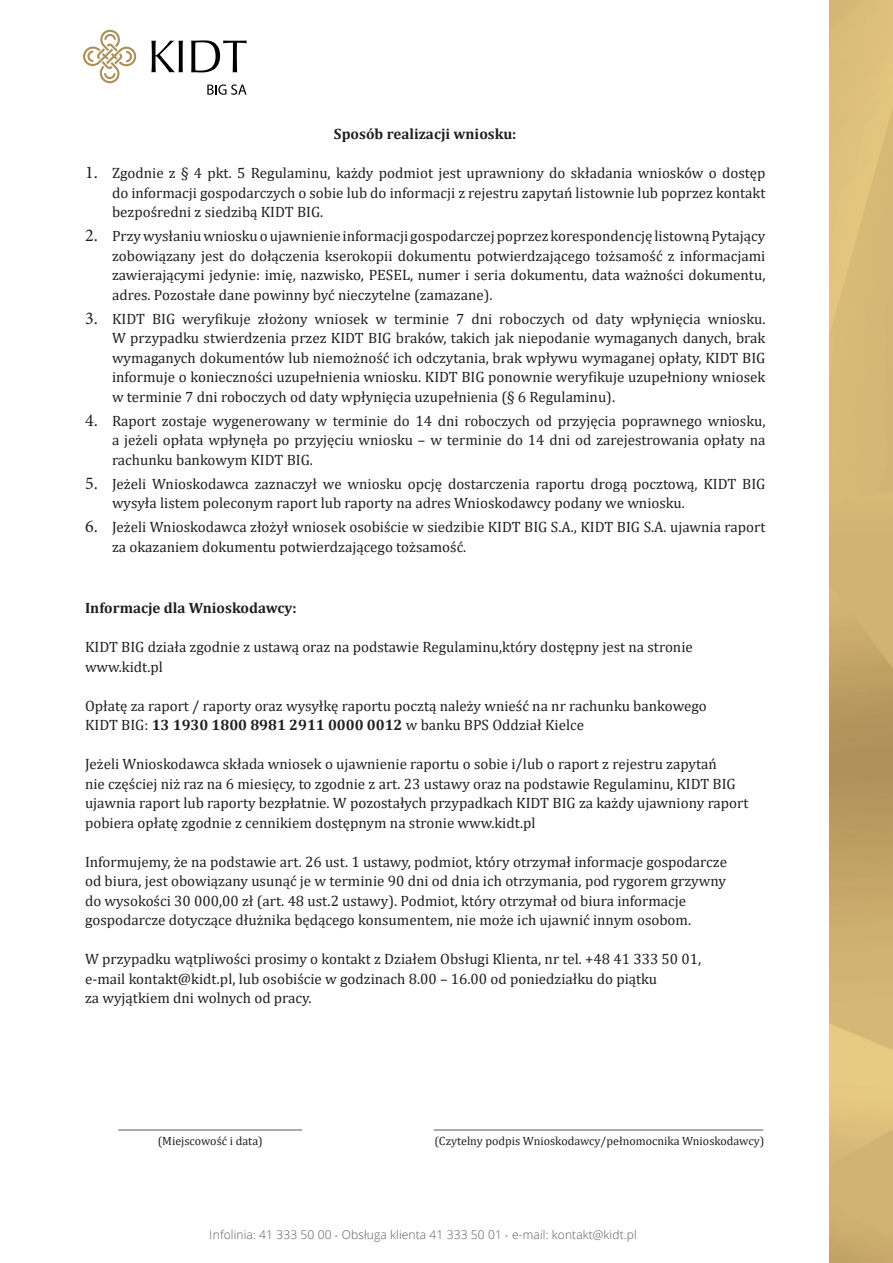
<style>
.page{position:relative;width:893px;height:1263px;background:#fff}
.page>*{position:absolute;margin:0;border:0;box-sizing:border-box;transform-origin:0 0}
.t1{font:15px/19.5px "Cambria";color:#231f20}
.t2{font:700 15px "Cambria";color:#231f20}
.t3{font:12px "Cambria";color:#231f20}
.t4{font:300 12px "Open Sans";letter-spacing:.01em;color:#231f20}
.s1{font-family:"Minion Pro";font-size:18px}
.s2{font-weight:700}
.s3{font-family:"Swiss 721 BT";font-stretch:expanded;font-size:7.5px;color:#ac9059}
</style>
<div class="page">
<img style="left:829px;top:0;width:64px;height:1263px">
<svg style="left:151px;top:41px;width:32px;height:31px"></svg>
<svg style="left:191px;top:40px;width:56px;height:32px"></svg>
<svg style="left:207px;top:84px;width:40px;height:11px"></svg>
<svg style="left:83px;top:30px;width:53px;height:53px"></svg>
<hr style="left:118px;top:1130px;width:184px;height:1px;background:#57585a">
<hr style="left:434px;top:1130px;width:329px;height:1px;background:#57585a">
<p class="t2" style="left:334px;top:124px;width:184px">Sposób realizacji wniosku:</p>
<p class="t1" style="left:112px;top:163px;width:655px;text-align:justify;text-indent:-27px"><span class="s1">1.</span> Zgodnie z § 4 pkt. 5 Regulaminu, każdy podmiot jest uprawniony do składania wniosków o dostęp do informacji gospodarczych o sobie lub do informacji z rejestru zapytań listownie lub poprzez kontakt bezpośredni z siedzibą KIDT BIG.</p>
<p class="t1" style="left:112px;top:226px;width:655px;text-align:justify;text-indent:-27px"><span class="s1">2.</span> Przy wysłaniu wniosku o ujawnienie informacji gospodarczej poprzez korespondencję listowną Pytający zobowiązany jest do dołączenia kserokopii dokumentu potwierdzającego tożsamość z informacjami zawierającymi jedynie: imię, nazwisko, PESEL, numer i seria dokumentu, data ważności dokumentu, adres. Pozostałe dane powinny być nieczytelne (zamazane).</p>
<p class="t1" style="left:112px;top:309px;width:655px;text-align:justify;text-indent:-27px"><span class="s1">3.</span> KIDT BIG weryfikuje złożony wniosek w terminie 7 dni roboczych od daty wpłynięcia wniosku.<br>W przypadku stwierdzenia przez KIDT BIG braków, takich jak niepodanie wymaganych danych, brak wymaganych dokumentów lub niemożność ich odczytania, brak wpływu wymaganej opłaty, KIDT BIG informuje o konieczności uzupełnienia wniosku. KIDT BIG ponownie weryfikuje uzupełniony wniosek w terminie 7 dni roboczych od daty wpłynięcia uzupełnienia (§ 6 Regulaminu).</p>
<p class="t1" style="left:112px;top:411px;width:655px;text-align:justify;text-indent:-27px"><span class="s1">4.</span> Raport zostaje wygenerowany w terminie do 14 dni roboczych od przyjęcia poprawnego wniosku, a jeżeli opłata wpłynęła po przyjęciu wniosku – w terminie do 14 dni od zarejestrowania opłaty na rachunku bankowym KIDT BIG.</p>
<p class="t1" style="left:112px;top:474px;width:655px;text-indent:-27px"><span class="s1">5.</span> Jeżeli Wnioskodawca zaznaczył we wniosku opcję dostarczenia raportu drogą pocztową, KIDT BIG wysyła listem poleconym raport lub raporty na adres Wnioskodawcy podany we wniosku.</p>
<p class="t1" style="left:112px;top:517px;width:655px;text-indent:-27px"><span class="s1">6.</span> Jeżeli Wnioskodawca złożył wniosek osobiście w siedzibie KIDT BIG S.A., KIDT BIG S.A. ujawnia raport za okazaniem dokumentu potwierdzającego tożsamość.</p>
<p class="t2" style="left:85px;top:598px;width:213px">Informacje dla Wnioskodawcy:</p>
<p class="t1" style="left:85px;top:637px;width:609px">KIDT BIG działa zgodnie z ustawą oraz na podstawie Regulaminu,który dostępny jest na stronie www.kidt.pl</p>
<p class="t1" style="left:85px;top:696px;width:623px">Opłatę za raport / raporty oraz wysyłkę raportu pocztą należy wnieść na nr rachunku bankowego</p>
<p class="t1" style="left:85px;top:715px;width:500px">KIDT BIG: <span class="s2">13 1930 1800 8981 2911 0000 0012</span> w banku BPS Oddział Kielce</p>
<p class="t1" style="left:85px;top:754px;width:665px">Jeżeli Wnioskodawca składa wniosek o ujawnienie raportu o sobie i/lub o raport z rejestru zapytań<br>nie częściej niż raz na 6 miesięcy, to zgodnie z art. 23 ustawy oraz na podstawie Regulaminu, KIDT BIG ujawnia raport lub raporty bezpłatnie. W pozostałych przypadkach KIDT BIG za każdy ujawniony raport pobiera opłatę zgodnie z cennikiem dostępnym na stronie www.kidt.pl</p>
<p class="t1" style="left:85px;top:852px;width:643px">Informujemy, że na podstawie art. 26 ust. 1 ustawy, podmiot, który otrzymał informacje gospodarcze od biura, jest obowiązany usunąć je w terminie 90 dni od dnia ich otrzymania, pod rygorem grzywny do wysokości 30 000,00 zł (art. 48 ust.2 ustawy). Podmiot, który otrzymał od biura informacje gospodarcze dotyczące dłużnika będącego konsumentem, nie może ich ujawnić innym osobom.</p>
<p class="t1" style="left:85px;top:949px;width:618px">W przypadku wątpliwości prosimy o kontakt z Działem Obsługi Klienta, nr tel. +48 41 333 50 01, e-mail kontakt@kidt.pl, lub osobiście w godzinach 8.00 – 16.00 od poniedziałku do piątku<br>za wyjątkiem dni wolnych od pracy.</p>
<p class="t3" style="left:158px;top:1133px;width:107px">(Miejscowość i data)</p>
<p class="t3" style="left:434px;top:1133px;width:331px">(Czytelny podpis Wnioskodawcy/pełnomocnika Wnioskodawcy)</p>
<p class="t4" style="left:210px;top:1226px;width:429px">Infolinia: 41 333 50 00 <span class="s3">•</span> Obsługa klienta 41 333 50 01 <span class="s3">•</span> e-mail: kontakt@kidt.pl</p>
</div>
